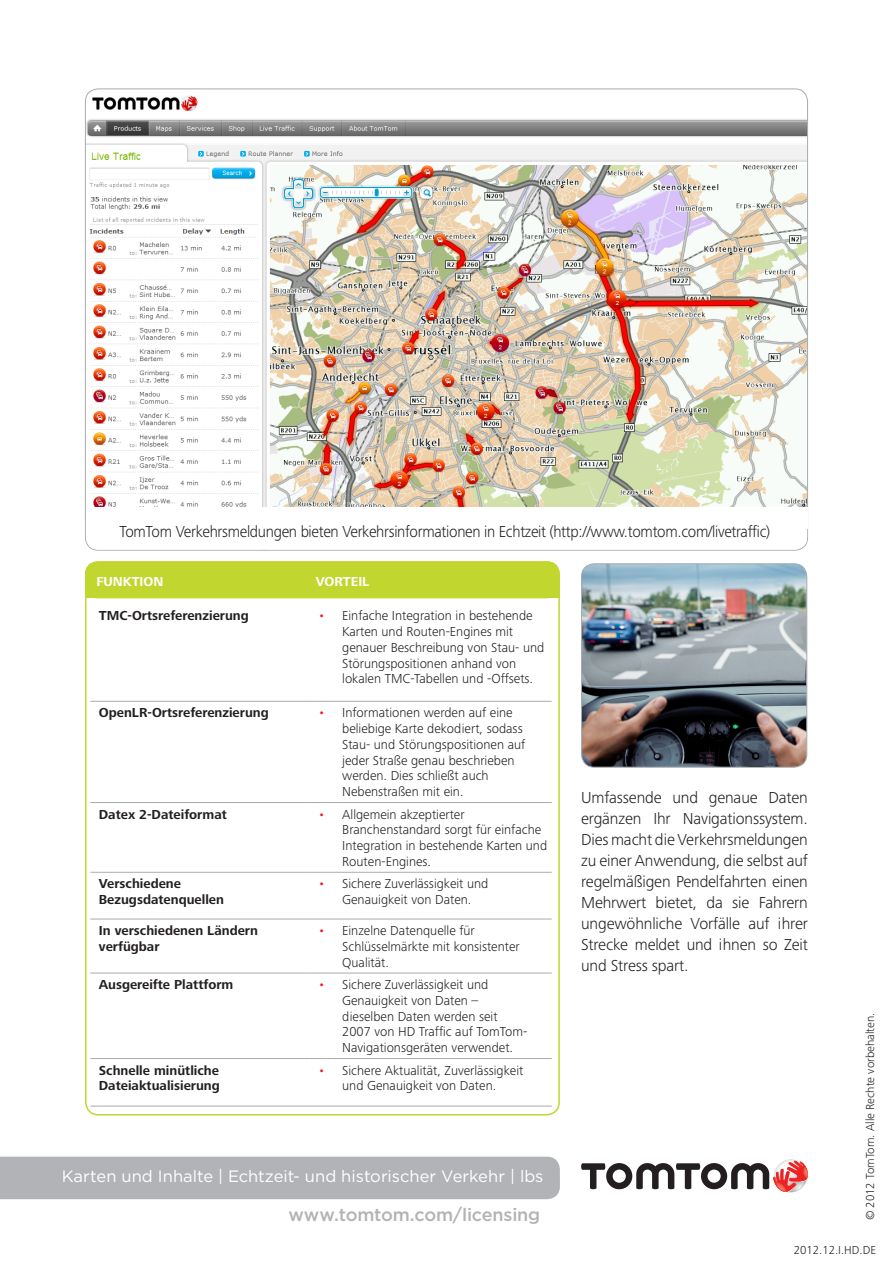
<style>
.page{position:relative;width:893px;height:1263px;background:#fff}
.page>*{position:absolute;margin:0;border:0;box-sizing:border-box;transform-origin:0 0}
.banner___URL{font:500 18px "Gotham";letter-spacing:-.01em;color:#b2b3b7}
.Body{font:300 16.5px/21px "Frutiger Next Pro";letter-spacing:-.02em;color:#231f20;text-align:justify}
.Body-2{font:300 16.5px "Frutiger Next Pro";letter-spacing:-.02em;color:#231f20;scale:.95 1}
.banner___tagline{font:16.5px "Gotham";color:#fff}
.t1{font:300 13.5px/15.8px "Frutiger Next Pro";color:#231f20}
.Table___subtitle{font:700 13.5px/15.8px "Frutiger Next Pro";color:#231f20}
.Table___Header{font:700 13.5px "Frutiger Next Pro";color:#fff}
.Page___Copyrights{font:300 12px "Frutiger Next Pro";color:#231f20}
.s1{color:#ee1d23}
</style>
<div class="page">
<div style="left:0;top:1157px;width:560px;height:42px;background:#b2b3b7"></div>
<svg style="left:581px;top:1159px;width:227px;height:33px"></svg>
<div style="left:85px;top:561px;width:475px;height:37px;background:#c1d72f;border-radius:13px"></div>
<hr style="left:90px;top:701px;width:220px;height:1px;background:#a8abae">
<hr style="left:310px;top:701px;width:242px;height:1px;background:#a8abae">
<hr style="left:90px;top:802px;width:220px;height:1px;background:#a8abae">
<hr style="left:310px;top:802px;width:242px;height:1px;background:#a8abae">
<hr style="left:90px;top:872px;width:220px;height:1px;background:#a8abae">
<hr style="left:310px;top:872px;width:242px;height:1px;background:#a8abae">
<hr style="left:90px;top:919px;width:220px;height:1px;background:#a8abae">
<hr style="left:310px;top:919px;width:242px;height:1px;background:#a8abae">
<hr style="left:90px;top:973px;width:220px;height:1px;background:#a8abae">
<hr style="left:310px;top:973px;width:242px;height:1px;background:#a8abae">
<hr style="left:90px;top:1058px;width:220px;height:1px;background:#a8abae">
<hr style="left:90px;top:1106px;width:220px;height:1px;background:#a8abae">
<hr style="left:310px;top:1058px;width:242px;height:1px;background:#a8abae">
<hr style="left:310px;top:1106px;width:242px;height:1px;background:#a8abae">
<div style="left:85px;top:561px;width:475px;height:554px;border:2px solid #c1d72f;border-radius:13px"></div>
<img style="left:581px;top:564px;width:226px;height:203px">
<div style="left:581px;top:563px;width:226px;height:204px;border:1px solid #a8abae;border-radius:13px"></div>
<img style="left:85px;top:89px;width:722px;height:461px">
<div style="left:86px;top:507px;width:721px;height:43px;background:#fff;border-radius:13px"></div>
<svg style="left:86px;top:507px;width:721px;height:9px"></svg>
<p class="Body-2" style="left:119px;top:522px;width:687px">TomTom Verkehrsmeldungen bieten Verkehrsinformationen in Echtzeit (http://www.tomtom.com/livetraffic)</p>
<p class="Table___Header" style="left:96px;top:574px;width:69px">FUNKTION</p>
<p class="Table___Header" style="left:316px;top:574px;width:55px">VORTEIL</p>
<p class="Table___subtitle" style="left:99px;top:608px;width:151px">TMC-Ortsreferenzierung</p>
<p class="t1" style="left:342px;top:608px;width:204px;text-indent:-24px"><span class="s1">•</span> Einfache Integration in bestehende Karten und Routen-Engines mit genauer Beschreibung von Stau- und Störungspositionen anhand von lokalen TMC-Tabellen und -Offsets.</p>
<p class="Table___subtitle" style="left:99px;top:705px;width:171px">OpenLR-Ortsreferenzierung</p>
<p class="t1" style="left:342px;top:705px;width:185px;text-indent:-24px"><span class="s1">•</span> Informationen werden auf eine beliebige Karte dekodiert, sodass<br>Stau- und Störungspositionen auf jeder Straße genau beschrieben werden. Dies schließt auch<br>Nebenstraßen mit ein.</p>
<p class="Table___subtitle" style="left:99px;top:806px;width:129px">Datex 2-Dateiformat</p>
<p class="t1" style="left:342px;top:806px;width:206px;text-indent:-24px"><span class="s1">•</span> Allgemein akzeptierter<br>Branchenstandard sorgt für einfache<br>Integration in bestehende Karten und<br>Routen-Engines.</p>
<p class="Table___subtitle" style="left:99px;top:876px;width:127px">Verschiedene<br>Bezugsdatenquellen</p>
<p class="t1" style="left:318px;top:876px;width:172px;text-align:center"><span class="s1">•</span> Sichere Zuverlässigkeit und<br>Genauigkeit von Daten.</p>
<p class="Table___subtitle" style="left:99px;top:923px;width:161px">In verschiedenen Ländern verfügbar</p>
<p class="t1" style="left:342px;top:923px;width:179px;text-indent:-24px"><span class="s1">•</span> Einzelne Datenquelle für<br>Schlüsselmärkte mit konsistenter<br>Qualität.</p>
<p class="Table___subtitle" style="left:99px;top:977px;width:136px">Ausgereifte Plattform</p>
<p class="t1" style="left:342px;top:977px;width:187px;text-indent:-24px"><span class="s1">•</span> Sichere Zuverlässigkeit und<br>Genauigkeit von Daten – dieselben Daten werden seit<br>2007 von HD Traffic auf TomTom-<br>Navigationsgeräten verwendet.</p>
<p class="Table___subtitle" style="left:99px;top:1062px;width:123px">Schnelle minütliche<br>Dateiaktualisierung</p>
<p class="t1" style="left:318px;top:1062px;width:207px;text-align:center"><span class="s1">•</span> Sichere Aktualität, Zuverlässigkeit und Genauigkeit von Daten.</p>
<p class="banner___tagline" style="left:62px;top:1166px;width:483px">Karten und Inhalte | Echtzeit- und historischer Verkehr | lbs</p>
<p class="banner___URL" style="left:288px;top:1203px;width:253px">www.tomtom.com/licensing</p>
<p class="Body" style="left:581px;top:787px;width:228px">Umfassende und genaue Daten ergänzen Ihr Navigationssystem.<br>Dies macht die Verkehrsmeldungen zu einer Anwendung, die selbst auf regelmäßigen Pendelfahrten einen Mehrwert bietet, da sie Fahrern ungewöhnliche Vorfälle auf ihrer Strecke meldet und ihnen so Zeit und Stress spart.</p>
<p class="Page___Copyrights" style="left:863px;top:1220px;width:209px;rotate:-90deg">© 2012 TomTom. Alle Rechte vorbehalten.</p>
<p class="Page___Copyrights" style="left:794px;top:1243px;width:84px">2012.12.I.HD.DE</p>
</div>
